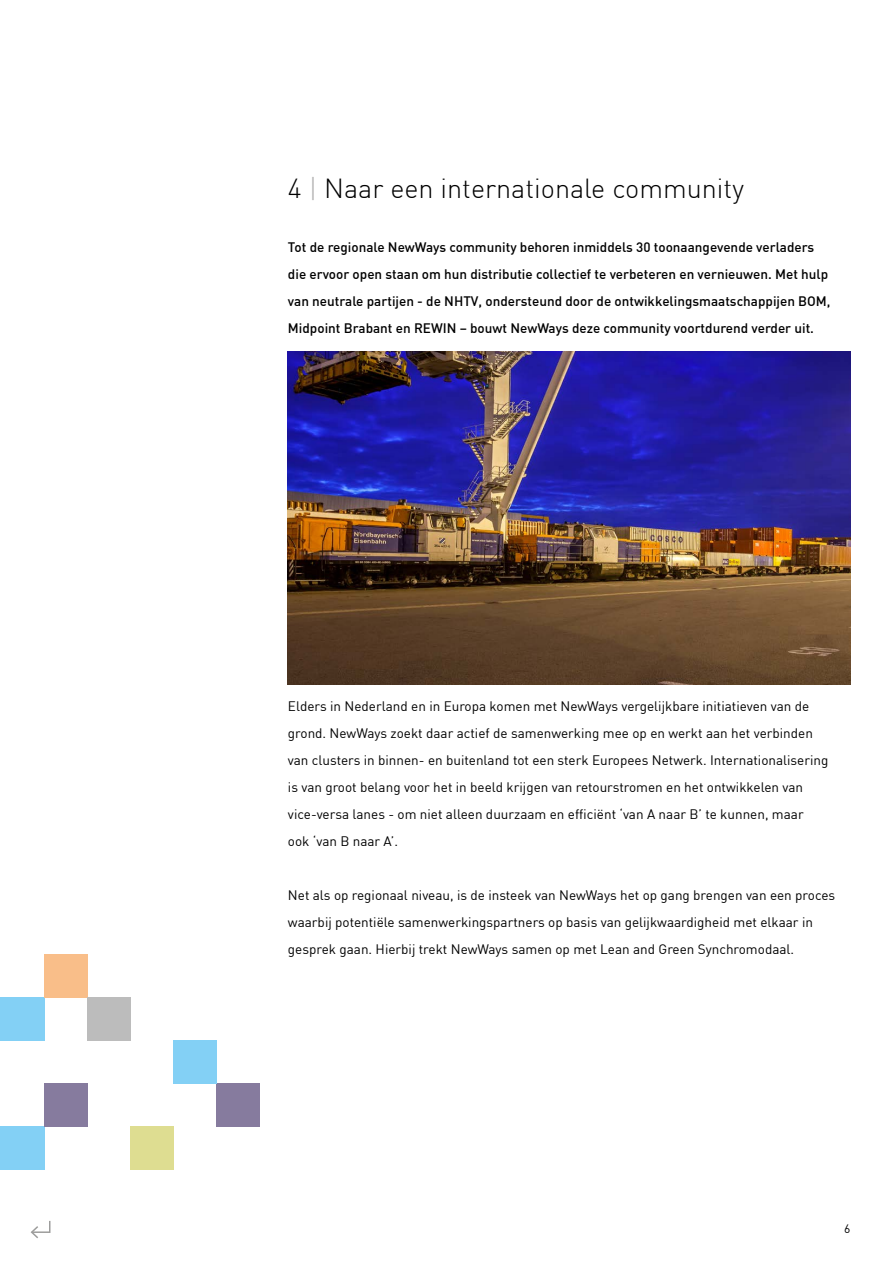
<style>
.page{position:relative;width:893px;height:1263px;background:#fff}
.page>*{position:absolute;margin:0;border:0;box-sizing:border-box;transform-origin:0 0}
.t1{font:300 27px "DIN";color:#000}
.t2{font:13.5px/27px "DIN";color:#000}
.t3{font:500 13.5px/27px "DIN";color:#000}
.t4{font:12px "DIN";color:#000}
.s1{color:#b3b2b2}
</style>
<div class="page">
<div style="left:217px;top:1083px;width:43px;height:43px;background:#867b9e"></div>
<div style="left:174px;top:1040px;width:43px;height:43px;background:#83d0f5"></div>
<div style="left:0;top:997px;width:45px;height:43px;background:#83d0f5"></div>
<div style="left:131px;top:1126px;width:43px;height:43px;background:#dedd91"></div>
<div style="left:0;top:1126px;width:45px;height:43px;background:#83d0f5"></div>
<div style="left:45px;top:954px;width:43px;height:43px;background:#f9be89"></div>
<div style="left:45px;top:1083px;width:43px;height:43px;background:#867b9e"></div>
<div style="left:88px;top:997px;width:43px;height:43px;background:#bcbcbc"></div>
<img style="left:288px;top:351px;width:562px;height:333px">
<svg style="left:30px;top:1220px;width:21px;height:19px"></svg>
<h1 class="t1" style="left:288px;top:172px;width:457px">4 <span class="s1">|</span> Naar een internationale community</h1>
<p class="t3" style="left:288px;top:233px;width:544px">Tot de regionale NewWays community behoren inmiddels 30 toonaangevende verladers die ervoor open staan om hun distributie collectief te verbeteren en vernieuwen. Met hulp van neutrale partijen - de NHTV, ondersteund door de ontwikkelingsmaatschappijen BOM, Midpoint Brabant en REWIN – bouwt NewWays deze community voortdurend verder uit.</p>
<p class="t2" style="left:288px;top:692px;width:542px">Elders in Nederland en in Europa komen met NewWays vergelijkbare initiatieven van de grond. NewWays zoekt daar actief de samenwerking mee op en werkt aan het verbinden van clusters in binnen- en buitenland tot een sterk Europees Netwerk. Internationalisering is van groot belang voor het in beeld krijgen van retourstromen en het ontwikkelen van vice-versa lanes - om niet alleen duurzaam en efficiënt ‘van A naar B’ te kunnen, maar ook ‘van B naar A’.</p>
<p class="t2" style="left:288px;top:881px;width:549px">Net als op regionaal niveau, is de insteek van NewWays het op gang brengen van een proces waarbij potentiële samenwerkingspartners op basis van gelijkwaardigheid met elkaar in gesprek gaan. Hierbij trekt NewWays samen op met Lean and Green Synchromodaal.</p>
<p class="t4" style="left:844px;top:1221px;width:8px">6</p>
</div>
